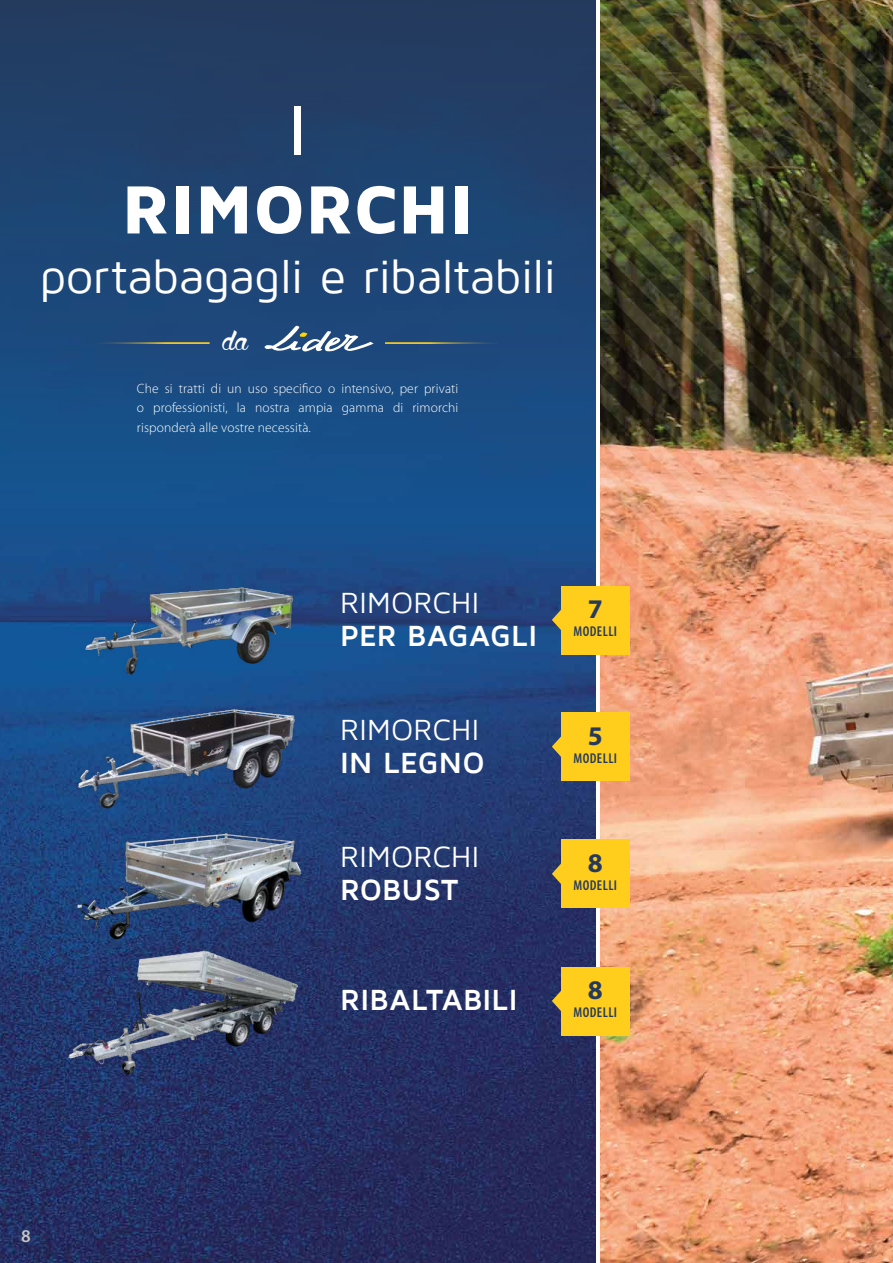
<style>
.page{position:relative;width:893px;height:1263px;background:#fff}
.page>*{position:absolute;margin:0;border:0;box-sizing:border-box;transform-origin:0 0}
.t1{font:500 72.15px "Maven Pro";color:#fff}
.t2{font:900 70.5px "Maven Pro";color:#fff}
.t3{font:48px "Maven Pro";letter-spacing:-.015em;color:#fff}
.t4{font:300 46.8px "Wolfinthe City";color:#fff}
.t5{font:700 30px "Maven Pro";letter-spacing:.005em;color:#fff}
.t6{font:30px "Maven Pro";letter-spacing:.01em;color:#fff}
.t7{font:700 27px "Myriad Pro";color:#253a5c}
.t8{font:600 18px "Myriad Pro";color:#c7c4c3}
.t9{font:600 condensed 14.25px "Myriad Pro";letter-spacing:.03em;color:#253a5c}
.t10{font:300 13.5px/19.5px "Myriad Pro";letter-spacing:.01em;color:#fff;text-align:justify}
</style>
<div class="page">
<img style="left:600px;top:908px;width:293px;height:355px">
<svg style="left:602px;top:0;width:20px;height:840px;background:#7e6343"></svg>
<svg style="left:622px;top:0;width:271px;height:908px;background:#997651"></svg>
<svg style="left:641px;top:0;width:252px;height:903px;background:#ab7f5c"></svg>
<svg style="left:660px;top:0;width:233px;height:884px;background:#aa7f5b"></svg>
<img style="left:679px;top:0;width:214px;height:865px">
<img style="left:698px;top:0;width:195px;height:846px">
<img style="left:717px;top:0;width:176px;height:827px">
<img style="left:736px;top:0;width:157px;height:808px">
<img style="left:755px;top:0;width:138px;height:789px">
<img style="left:774px;top:0;width:119px;height:770px">
<img style="left:793px;top:0;width:100px;height:751px">
<img style="left:813px;top:0;width:80px;height:731px">
<img style="left:832px;top:0;width:61px;height:712px">
<img style="left:0;top:0;width:595px;height:1263px">
<svg style="left:265px;top:326px;width:109px;height:25px"></svg>
<hr style="left:385px;top:342px;width:125px;height:2px;background:#ffcd1c">
<hr style="left:85px;top:342px;width:125px;height:2px;background:#ffcd1c">
<img style="left:68px;top:696px;width:239px;height:130px">
<img style="left:74px;top:821px;width:236px;height:108px">
<img style="left:80px;top:581px;width:219px;height:100px">
<img style="left:46px;top:929px;width:267px;height:151px">
<div style="left:561px;top:586px;width:68px;height:68px;background:#ffcd1c"></div>
<div style="left:561px;top:713px;width:68px;height:68px;background:#ffcd1c"></div>
<div style="left:561px;top:840px;width:68px;height:68px;background:#ffcd1c"></div>
<div style="left:561px;top:967px;width:68px;height:68px;background:#ffcd1c"></div>
<svg style="left:552px;top:609px;width:9px;height:21px"></svg>
<svg style="left:552px;top:736px;width:9px;height:21px"></svg>
<svg style="left:552px;top:863px;width:9px;height:21px"></svg>
<svg style="left:552px;top:990px;width:9px;height:21px"></svg>
<h1 class="t1" style="left:288px;top:92px;width:21px">I</h1>
<h2 class="t2" style="left:121px;top:172px;width:354px">RIMORCHI</h2>
<h3 class="t3" style="left:39px;top:252px;width:518px">portabagagli e ribaltabili</h3>
<h3 class="t4" style="left:223px;top:306px;width:27px">da</h3>
<p class="t10" style="left:137px;top:379px;width:323px">Che si tratti di un uso specifico o intensivo, per privati o professionisti, la nostra ampia gamma di rimorchi risponderà alle vostre necessità.</p>
<h3 class="t6" style="left:340px;top:587px;width:140px">RIMORCHI</h3>
<h3 class="t5" style="left:340px;top:620px;width:199px">PER BAGAGLI</h3>
<h3 class="t6" style="left:340px;top:714px;width:140px">RIMORCHI</h3>
<h3 class="t5" style="left:340px;top:746px;width:146px">IN LEGNO</h3>
<h3 class="t6" style="left:340px;top:841px;width:140px">RIMORCHI</h3>
<h3 class="t5" style="left:340px;top:873px;width:120px">ROBUST</h3>
<h3 class="t5" style="left:340px;top:983px;width:179px">RIBALTABILI</h3>
<h3 class="t7" style="left:588px;top:591px;width:16px">7</h3>
<p class="t9" style="left:573px;top:623px;width:45px">MODELLI</p>
<h3 class="t7" style="left:588px;top:718px;width:16px">5</h3>
<p class="t9" style="left:573px;top:749px;width:45px">MODELLI</p>
<h3 class="t7" style="left:588px;top:845px;width:16px">8</h3>
<p class="t9" style="left:573px;top:876px;width:45px">MODELLI</p>
<h3 class="t7" style="left:588px;top:972px;width:16px">8</h3>
<p class="t9" style="left:573px;top:1004px;width:45px">MODELLI</p>
<h3 class="t8" style="left:21px;top:1224px;width:11px">8</h3>
</div>
